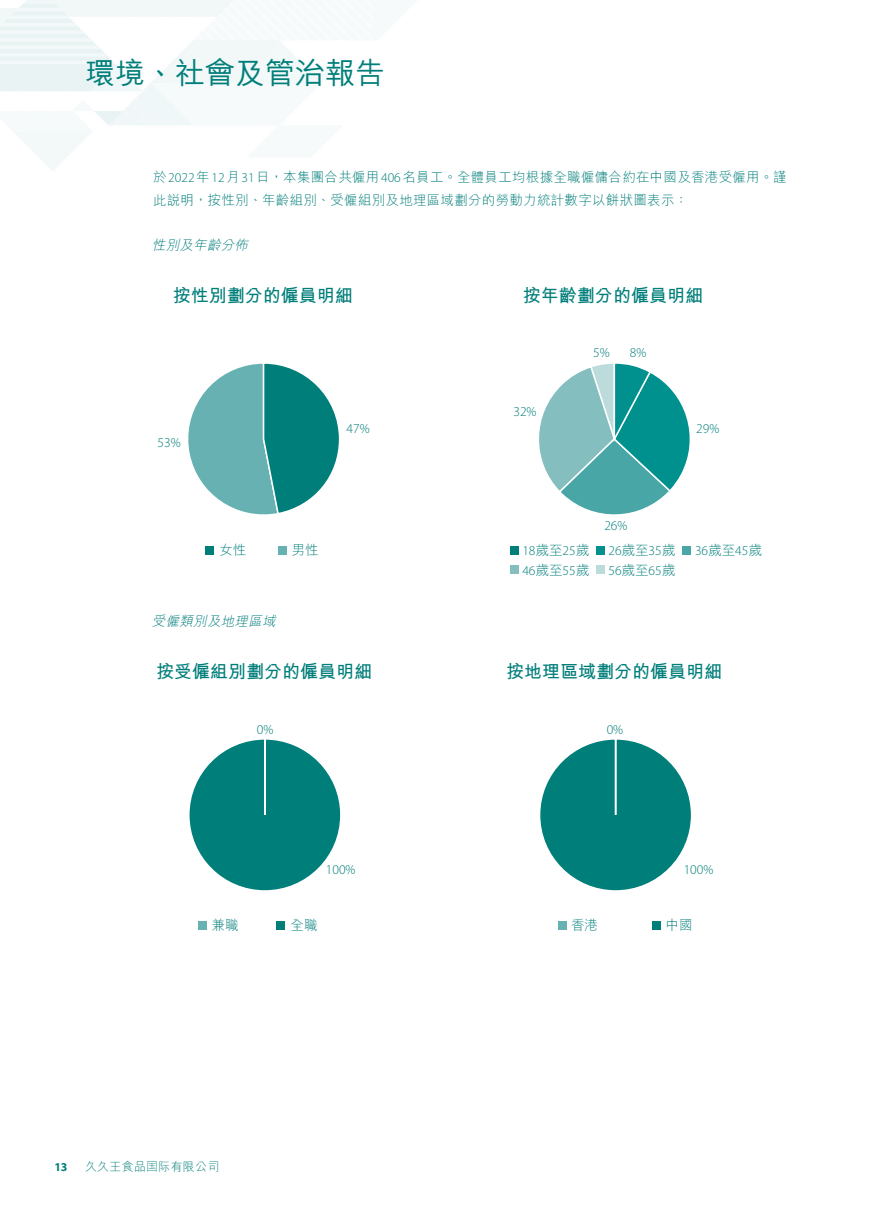
<style>
.page{position:relative;width:893px;height:1212px;background:#fff}
.page>*{position:absolute;margin:0;border:0;box-sizing:border-box;transform-origin:0 0}
.t1{font:500 30px "M Hei HK";color:#007e7a}
.t2{font:700 18px "M Hei HK";color:#007e7a}
._00_txt{font:300 13.5px/22.5px "M Hei HK";letter-spacing:.02em;color:#007e7a}
.t3{font:300 13.5px "Myriad Pro";color:#007e7a}
._04_H4{font:italic 300 13.5px "M Hei HK";color:#007e7a}
.t4{font:300 12px "M Hei HK";letter-spacing:.02em;color:#007e7a}
.t5{font:700 12px "Myriad Pro";color:#007e7a}
.s1{font-family:"Myriad Pro"}
.s2{font-family:"M Hei HK"}
.s3{font-family:"M Hei HKS"}
</style>
<div class="page">
<img style="left:0;top:0;width:691px;height:930px">
<svg style="left:530px;top:361px;width:161px;height:162px"></svg>
<svg style="left:179px;top:361px;width:162px;height:161px"></svg>
<div style="left:205px;top:546px;width:9px;height:8px;background:#007e7a"></div>
<div style="left:510px;top:546px;width:8px;height:8px;background:#007e7a"></div>
<div style="left:596px;top:546px;width:8px;height:8px;background:#00918f"></div>
<div style="left:510px;top:566px;width:8px;height:8px;background:#84bebe"></div>
<div style="left:596px;top:566px;width:8px;height:8px;background:#bcdbdb"></div>
<div style="left:683px;top:546px;width:8px;height:8px;background:#48a6a6"></div>
<div style="left:279px;top:546px;width:8px;height:8px;background:#67b1b2"></div>
<div style="left:540px;top:739px;width:152px;height:152px;background:#007e7a;border-radius:76px"></div>
<div style="left:189px;top:739px;width:152px;height:152px;background:#007e7a;border-radius:76px"></div>
<div style="left:199px;top:922px;width:8px;height:8px;background:#67b1b2"></div>
<div style="left:277px;top:922px;width:8px;height:8px;background:#007e7a"></div>
<div style="left:558px;top:922px;width:8px;height:8px;background:#67b1b2"></div>
<div style="left:652px;top:922px;width:8px;height:8px;background:#007e7a"></div>
<h1 class="t1" style="left:85px;top:51px;width:302px">環境、社會及管治報告</h1>
<p class="_00_txt" style="left:153px;top:166px;width:635px">於<span class="s1">2022</span>年<span class="s1">12</span>月<span class="s1">31</span>日，本集團合共僱用<span class="s1">406</span>名員工。全體員工均根據全職僱傭合約在中國及香港受僱用。謹此說明，按性別、年齡組別、受僱組別及地理區域劃分的勞動力統計數字以餅狀圖表示：</p>
<p class="_04_H4" style="left:152px;top:238px;width:100px">性別及年齡分佈</p>
<p class="t2" style="left:173px;top:282px;width:182px">按性別劃分的僱員明細</p>
<p class="t2" style="left:523px;top:282px;width:182px">按年齡劃分的僱員明細</p>
<p class="t3" style="left:593px;top:345px;width:18px">5%</p>
<p class="t3" style="left:630px;top:345px;width:18px">8%</p>
<p class="t3" style="left:513px;top:404px;width:25px">32%</p>
<p class="t3" style="left:346px;top:420px;width:25px">47%</p>
<p class="t3" style="left:696px;top:420px;width:25px">29%</p>
<p class="t3" style="left:158px;top:434px;width:25px">53%</p>
<p class="t3" style="left:604px;top:518px;width:25px">26%</p>
<p class="_00_txt" style="left:219px;top:539px;width:29px">女性</p>
<p class="_00_txt" style="left:292px;top:539px;width:29px">男性</p>
<p class="t3" style="left:522px;top:542px;width:68px">18<span class="s2">歲至</span>25<span class="s2">歲</span></p>
<p class="t3" style="left:608px;top:542px;width:68px">26<span class="s2">歲至</span>35<span class="s2">歲</span></p>
<p class="t3" style="left:695px;top:542px;width:68px">36<span class="s2">歲至</span>45<span class="s2">歲</span></p>
<p class="t3" style="left:522px;top:562px;width:68px">46<span class="s2">歲至</span>55<span class="s2">歲</span></p>
<p class="t3" style="left:608px;top:562px;width:68px">56<span class="s2">歲至</span>65<span class="s2">歲</span></p>
<p class="_04_H4" style="left:152px;top:614px;width:128px">受僱類別及地理區域</p>
<p class="t2" style="left:156px;top:658px;width:217px">按受僱組別劃分的僱員明細</p>
<p class="t2" style="left:506px;top:658px;width:217px">按地理區域劃分的僱員明細</p>
<p class="t3" style="left:257px;top:721px;width:18px">0%</p>
<p class="t3" style="left:607px;top:721px;width:18px">0%</p>
<p class="t3" style="left:326px;top:862px;width:31px">100%</p>
<p class="t3" style="left:684px;top:862px;width:31px">100%</p>
<p class="_00_txt" style="left:212px;top:914px;width:29px">兼職</p>
<p class="_00_txt" style="left:291px;top:914px;width:28px">全職</p>
<p class="_00_txt" style="left:571px;top:914px;width:28px">香港</p>
<p class="_00_txt" style="left:666px;top:914px;width:28px">中國</p>
<p class="t5" style="left:54px;top:1159px;width:14px">13</p>
<p class="t4" style="left:85px;top:1160px;width:136px">久久王食品<span class="s3">國際</span>有限公司</p>
</div>
